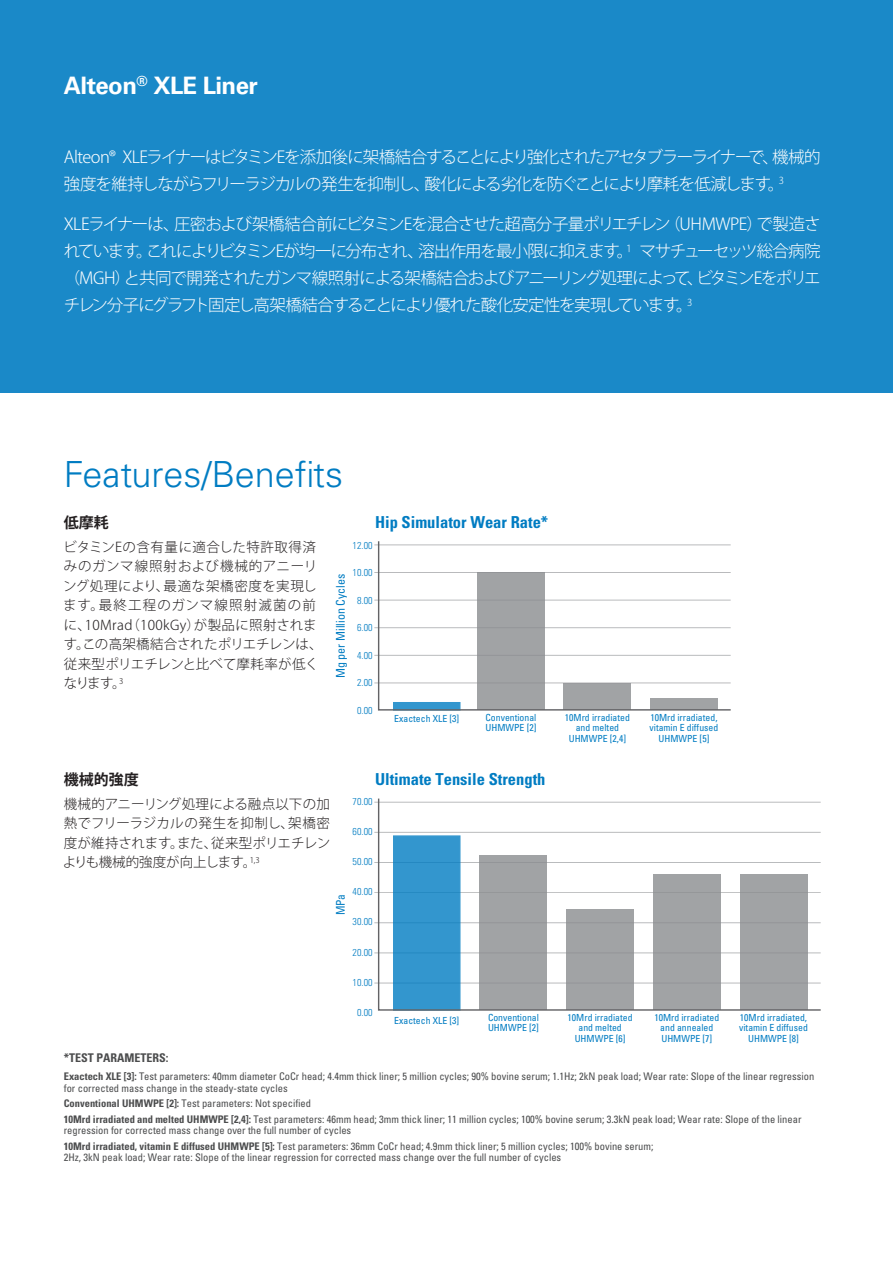
<style>
.page{position:relative;width:893px;height:1263px;background:#fff}
.page>*{position:absolute;margin:0;border:0;box-sizing:border-box;transform-origin:0 0}
.t1{font:300 36px "Univers LT Std";color:#007cc2}
.t2{font:700 24px "Univers LT Std";letter-spacing:-.025em;color:#fff}
.t3{font:300 16.5px/27px "Koz Go Pro";letter-spacing:-.085em;color:#fff}
.t4{font:700 condensed 16.5px "Univers LT Std";color:#007cc2}
.t5{font:700 15px "Koz Go Pro";color:#231f20}
.t6{font:300 13.5px/19.5px "Koz Go Pro";letter-spacing:.025em;color:#231f20;text-align:justify}
.t7{font:condensed 12px "Univers LT Std";color:#007cc2}
.t8{font:700 condensed 12px "Univers LT Std";color:#4b4c4d}
.t9{font:condensed 12px "Univers LT Std";color:#007cc2;scale:.95 1}
.t10{font:condensed 10.5px/15.6px "Univers LT Std";color:#4b4c4d}
.t11{font:300 condensed 10.05px "Univers LT Std";color:#007cc2}
.t12{font:condensed 9.75px/10.5px "Univers LT Std";color:#007cc2;text-align:center}
.s1{font-weight:700}
</style>
<div class="page">
<div style="left:0;top:0;width:893px;height:393px;background:#1a89c8"></div>
<hr style="left:374px;top:545px;width:357px;height:1px;background:#939598">
<hr style="left:374px;top:600px;width:357px;height:1px;background:#939598">
<hr style="left:374px;top:627px;width:357px;height:1px;background:#939598">
<hr style="left:374px;top:655px;width:357px;height:1px;background:#939598">
<hr style="left:374px;top:683px;width:357px;height:1px;background:#939598">
<hr style="left:374px;top:572px;width:357px;height:1px;background:#939598">
<svg style="left:377px;top:541px;width:354px;height:170px"></svg>
<hr style="left:374px;top:802px;width:447px;height:1px;background:#939598">
<hr style="left:374px;top:892px;width:447px;height:1px;background:#939598">
<hr style="left:374px;top:922px;width:447px;height:1px;background:#939598">
<hr style="left:374px;top:953px;width:447px;height:1px;background:#939598">
<hr style="left:374px;top:983px;width:447px;height:1px;background:#939598">
<hr style="left:374px;top:862px;width:447px;height:1px;background:#939598">
<hr style="left:374px;top:832px;width:447px;height:1px;background:#939598">
<svg style="left:377px;top:798px;width:444px;height:213px"></svg>
<h2 class="t2" style="left:64px;top:71px;width:196px">Alteon<sup>®</sup> XLE Liner</h2>
<h3 class="t3" style="left:64px;top:143px;width:758px">Alteon® XLEライナーはビタミンEを添加後に架橋結合することにより強化されたアセタブラーライナーで、機械的強度を維持しながらフリーラジカルの発生を抑制し、酸化による劣化を防ぐことにより摩耗を低減します。<sup>3</sup></h3>
<p class="t3" style="left:64px;top:211px;width:758px;text-align:justify">XLEライナーは、圧密および架橋結合前にビタミンEを混合させた超高分子量ポリエチレン（UHMWPE）で製造されています。これによりビタミンEが均一に分布され、溶出作用を最小限に抑えます。<sup>１</sup> マサチューセッツ総合病院（MGH）と共同で開発されたガンマ線照射による架橋結合およびアニーリング処理によって、ビタミンEをポリエチレン分子にグラフト固定し高架橋結合することにより優れた酸化安定性を実現しています。<sup>3</sup></p>
<h1 class="t1" style="left:64px;top:453px;width:281px">Features/Benefits</h1>
<h3 class="t5" style="left:64px;top:513px;width:46px">低摩耗</h3>
<p class="t6" style="left:63px;top:537px;width:261px;text-align:left">ビタミンEの含有量に適合した特許取得済みのガンマ線照射および機械的アニーリング処理により、最適な架橋密度を実現します。最終工程のガンマ線照射滅菌の前に、10Mrad（100kGy）が製品に照射されます。この高架橋結合されたポリエチレンは、従来型ポリエチレンと比べて摩耗率が低くなります。<sup>3</sup></p>
<h3 class="t4" style="left:375px;top:512px;width:175px">Hip Simulator Wear Rate*</h3>
<p class="t11" style="left:353px;top:539px;width:21px">12.00</p>
<p class="t11" style="left:353px;top:566px;width:21px">10.00</p>
<p class="t11" style="left:357px;top:594px;width:17px">8.00</p>
<p class="t11" style="left:357px;top:621px;width:17px">6.00</p>
<p class="t11" style="left:357px;top:649px;width:17px">4.00</p>
<p class="t11" style="left:357px;top:676px;width:17px">2.00</p>
<p class="t11" style="left:357px;top:704px;width:17px">0.00</p>
<p class="t7" style="left:333px;top:678px;width:106px;rotate:-90deg">Mg per Million Cycles</p>
<p class="t12" style="left:394px;top:713px;width:66px">Exactech XLE [3]</p>
<p class="t12" style="left:485px;top:712px;width:52px;text-align:left">Conventional<br>UHMWPE [2]</p>
<h3 class="t5" style="left:64px;top:769px;width:76px">機械的強度</h3>
<p class="t6" style="left:63px;top:794px;width:269px">機械的アニーリング処理による融点以下の加熱でフリーラジカルの発生を抑制し、架橋密度が維持されます。また、従来型ポリエチレンよりも機械的強度が向上します。<sup>1,3</sup></p>
<p class="t9" style="left:333px;top:915px;width:24px;rotate:-90deg">MPa</p>
<h3 class="t4" style="left:375px;top:769px;width:172px">Ultimate Tensile Strength</h3>
<p class="t11" style="left:353px;top:795px;width:21px">70.00</p>
<p class="t11" style="left:353px;top:825px;width:21px">60.00</p>
<p class="t11" style="left:353px;top:855px;width:21px">50.00</p>
<p class="t11" style="left:353px;top:886px;width:21px">40.00</p>
<p class="t11" style="left:353px;top:916px;width:21px">30.00</p>
<p class="t11" style="left:353px;top:946px;width:21px">20.00</p>
<p class="t11" style="left:353px;top:976px;width:21px">10.00</p>
<p class="t11" style="left:357px;top:1006px;width:17px">0.00</p>
<p class="t12" style="left:394px;top:1015px;width:66px">Exactech XLE [3]</p>
<p class="t12" style="left:488px;top:1012px;width:52px;text-align:left">Conventional<br>UHMWPE [2]</p>
<p class="t12" style="left:565px;top:712px;width:66px">10Mrd irradiated and melted<br>UHMWPE [2,4]</p>
<p class="t12" style="left:649px;top:712px;width:70px">10Mrd irradiated, vitamin E diffused<br>UHMWPE [5]</p>
<p class="t12" style="left:568px;top:1012px;width:66px">10Mrd irradiated and melted<br>UHMWPE [6]</p>
<p class="t12" style="left:654px;top:1012px;width:66px">10Mrd irradiated and annealed<br>UHMWPE [7]</p>
<p class="t12" style="left:739px;top:1012px;width:70px">10Mrd irradiated, vitamin E diffused<br>UHMWPE [8]</p>
<p class="t8" style="left:64px;top:1051px;width:106px">*TEST PARAMETERS:</p>
<p class="t10" style="left:64px;top:1071px;width:752px;line-height:11.2px"><span class="s1">Exactech XLE [3]:</span> Test parameters: 40mm diameter CoCr head; 4.4mm thick liner; 5 million cycles; 90% bovine serum; 1.1Hz; 2kN peak load; Wear rate: Slope of the linear regression for corrected mass change in the steady-state cycles</p>
<p class="t10" style="left:64px;top:1095px;width:739px"><span class="s1">Conventional UHMWPE [2]:</span> Test parameters: Not specified<br><span class="s1">10Mrd irradiated and melted UHMWPE [2,4]:</span> Test parameters: 46mm head; 3mm thick liner; 11 million cycles; 100% bovine serum; 3.3kN peak load; Wear rate: Slope of the linear</p>
<p class="t10" style="left:64px;top:1122px;width:591px">regression for corrected mass change over the full number of cycles<br><span class="s1">10Mrd irradiated, vitamin E diffused UHMWPE [5]:</span> Test parameters: 36mm CoCr head; 4.9mm thick liner; 5 million cycles; 100% bovine serum;</p>
<p class="t10" style="left:64px;top:1149px;width:499px">2Hz, 3kN peak load; Wear rate: Slope of the linear regression for corrected mass change over the full number of cycles</p>
</div>
